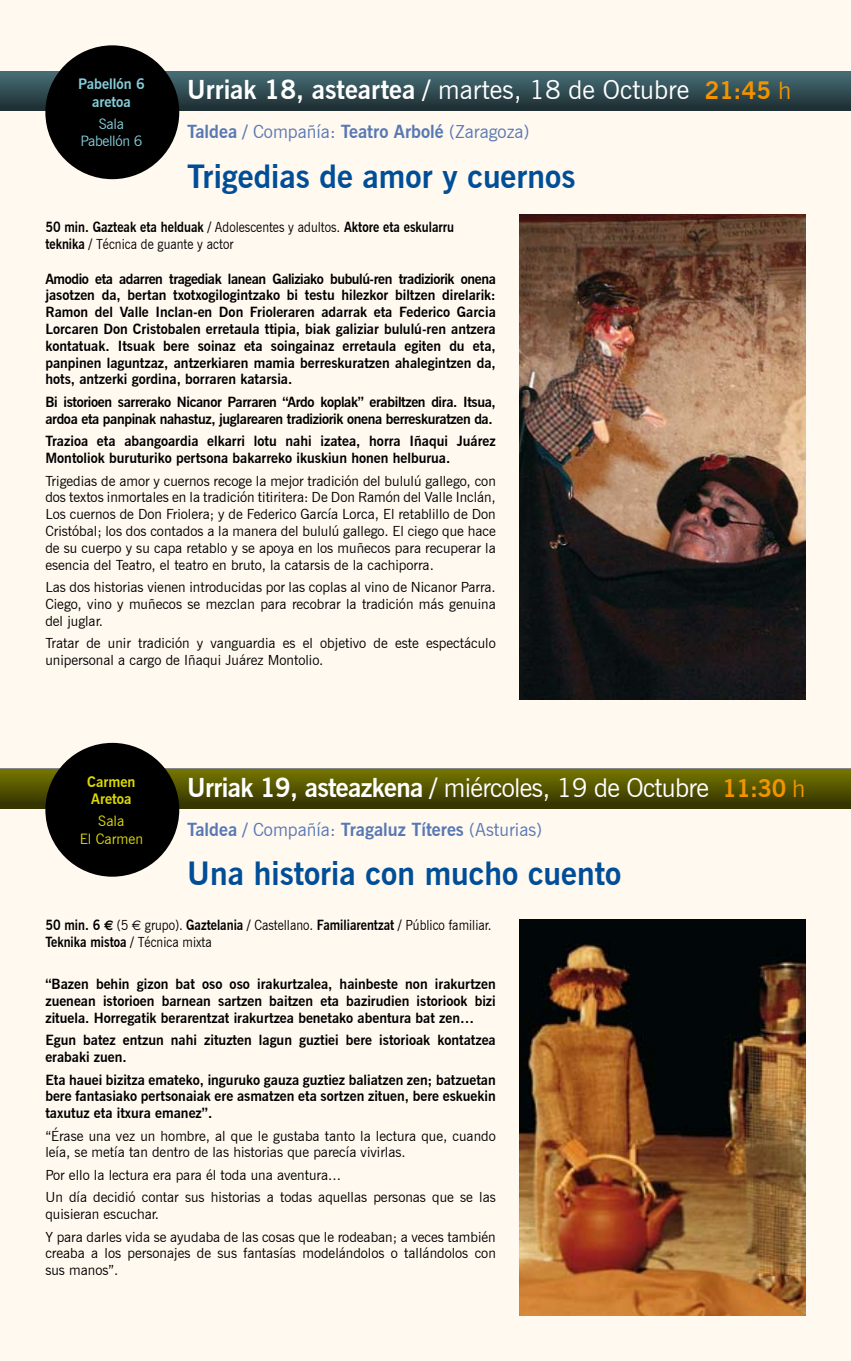
<style>
.page{position:relative;width:851px;height:1361px;background:#fff}
.page>*{position:absolute;margin:0;border:0;box-sizing:border-box;transform-origin:0 0}
.t1{font:700 32px "News Gothic BT";color:#004e98}
.t2{font:26px "News Gothic BT";letter-spacing:-.025em;color:#fff}
.t3{font:700 26px "News Gothic BT";color:#fff}
.t4{font:700 18px "News Gothic BT";color:#5878b3}
.t5{font:700 14.4px/17.2px "News Gothic BT";color:#84ccd8;text-align:center}
.t6{font:14.4px/17.2px "News Gothic BT";letter-spacing:-.025em;color:#84ccd8;text-align:center}
.t7{font:700 14.4px/17.2px "News Gothic BT";color:#dcda00}
.t8{font:14.4px/17.2px "News Gothic BT";color:#dcda00;text-align:center}
.t9{font:14px/16.8px "News Gothic BT";color:#000}
.t10{font:700 14px/16.8px "News Gothic BT";color:#000;text-align:justify}
.t11{font:700 14px/16.8px "News Gothic BT";letter-spacing:-.025em;color:#000}
.t12{font:14px/16.8px "News Gothic BT";color:#000;scale:.9 1}
.t13{font:700 14px/16.8px "News Gothic BT";color:#000;scale:.9 1}
.s1{font-weight:400}
.s2{font-size:24px;color:#f29400}
.s3{font-weight:400;font-size:24px;color:#f29400}
.s4{font-weight:700}
.s5{font-weight:700;font-size:24px;color:#f29400}
.s6{font-family:"Euro Sans";font-weight:700}
.s7{font-family:"Euro Sans"}
</style>
<div class="page">
<div style="left:0;top:0;width:850px;height:1361px;background:#fff9f0"></div>
<hr style="left:850px;top:0;width:1px;height:1361px;background:#fff9f0">
<div style="left:0;top:71px;width:850px;height:40px;background:linear-gradient(to bottom,#487078,#1e2e32)"></div>
<img style="left:519px;top:214px;width:286px;height:485px">
<img style="left:519px;top:919px;width:286px;height:396px">
<div style="left:45px;top:45px;width:134px;height:134px;background:#000;border-radius:50%"></div>
<div style="left:0;top:769px;width:850px;height:39px;background:linear-gradient(to bottom,#770,#302f00)"></div>
<div style="left:45px;top:743px;width:134px;height:133px;background:#000;border-radius:50%"></div>
<p class="t5" style="left:78px;top:75px;width:68px">Pabellón 6 aretoa</p>
<p class="t6" style="left:81px;top:115px;width:63px">Sala<br>Pabellón 6</p>
<h2 class="t3" style="left:187px;top:74px;width:605px">Urriak 18, asteartea / <span class="s1">martes, 18 de Octubre</span> <span class="s2">21:45</span> <span class="s3">h</span></h2>
<p class="t4" style="left:187px;top:121px;width:344px">Taldea / <span class="s1">Compañía:</span> Teatro Arbolé <span class="s1">(Zaragoza)</span></p>
<h1 class="t1" style="left:187px;top:157px;width:389px">Trigedias de amor y cuernos</h1>
<p class="t13" style="left:45px;top:219px;width:455px">50 min. Gazteak eta helduak / <span class="s1">Adolescentes y adultos.</span> Aktore eta eskularru teknika / <span class="s1">Técnica de guante y actor</span></p>
<p class="t10" style="left:45px;top:270px;width:452px">Amodio eta adarren tragediak lanean Galiziako bubulú-ren tradiziorik onena jasotzen da, bertan txotxogilogintzako bi testu hilezkor biltzen direlarik:<br>Ramon del Valle Inclan-en Don Frioleraren adarrak eta Federico Garcia Lorcaren Don Cristobalen erretaula ttipia, biak galiziar bululú-ren antzera kontatuak. Itsuak bere soinaz eta soingainaz erretaula egiten du eta, panpinen laguntzaz, antzerkiaren mamia berreskuratzen ahalegintzen da, hots, antzerki gordina, borraren katarsia.</p>
<p class="t11" style="left:45px;top:393px;width:452px">Bi istorioen sarrerako Nicanor Parraren “Ardo koplak” erabiltzen dira. Itsua, ardoa eta panpinak nahastuz, juglarearen tradiziorik onena berreskuratzen da.</p>
<p class="t10" style="left:45px;top:433px;width:452px">Trazioa eta abangoardia elkarri lotu nahi izatea, horra Iñaqui Juárez<br>Montoliok buruturiko pertsona bakarreko ikuskiun honen helburua.</p>
<p class="t9" style="left:45px;top:472px;width:452px;text-align:justify">Trigedias de amor y cuernos recoge la mejor tradición del bululú gallego, con dos textos inmortales en la tradición titiritera: De Don Ramón del Valle Inclán, Los cuernos de Don Friolera; y de Federico García Lorca, El retablillo de Don Cristóbal; los dos contados a la manera del bululú gallego. El ciego que hace de su cuerpo y su capa retablo y se apoya en los muñecos para recuperar la esencia del Teatro, el teatro en bruto, la catarsis de la cachiporra.</p>
<p class="t9" style="left:45px;top:578px;width:452px;text-align:justify">Las dos historias vienen introducidas por las coplas al vino de Nicanor Parra.<br>Ciego, vino y muñecos se mezclan para recobrar la tradición más genuina del juglar.</p>
<p class="t9" style="left:45px;top:634px;width:452px">Tratar de unir tradición y vanguardia es el objetivo de este espectáculo unipersonal a cargo de Iñaqui Juárez Montolio.</p>
<p class="t7" style="left:87px;top:773px;width:50px">Carmen<br>Aretoa</p>
<p class="t8" style="left:80px;top:812px;width:65px">Sala<br>El Carmen</p>
<h2 class="t2" style="left:187px;top:772px;width:619px"><span class="s4">Urriak 19, asteazkena /</span> miércoles, 19 de Octubre <span class="s5">11:30</span> <span class="s2">h</span></h2>
<p class="t4" style="left:187px;top:818px;width:356px">Taldea / <span class="s1">Compañía:</span> Tragaluz Títeres <span class="s1">(Asturias)</span></p>
<h1 class="t1" style="left:187px;top:854px;width:435px">Una historia con mucho cuento</h1>
<p class="t12" style="left:45px;top:916px;width:497px"><span class="s4">50 min. 6</span> <span class="s6">e</span> (5 <span class="s7">e</span> grupo). <span class="s4">Gaztelania /</span> Castellano. <span class="s4">Familiarentzat /</span> Público familiar.<br><span class="s4">Teknika mistoa /</span> Técnica mixta</p>
<p class="t10" style="left:45px;top:975px;width:452px">“Bazen behin gizon bat oso oso irakurtzalea, hainbeste non irakurtzen zuenean istorioen barnean sartzen baitzen eta bazirudien istoriook bizi zituela. Horregatik berarentzat irakurtzea benetako abentura bat zen…</p>
<p class="t10" style="left:45px;top:1031px;width:452px">Egun batez entzun nahi zituzten lagun guztiei bere istorioak kontatzea erabaki zuen.</p>
<p class="t10" style="left:45px;top:1071px;width:452px">Eta hauei bizitza emateko, inguruko gauza guztiez baliatzen zen; batzuetan bere fantasiako pertsonaiak ere asmatzen eta sortzen zituen, bere eskuekin taxutuz eta itxura emanez”.</p>
<p class="t9" style="left:45px;top:1127px;width:452px">“Érase una vez un hombre, al que le gustaba tanto la lectura que, cuando leía, se metía tan dentro de las historias que parecía vivirlas.</p>
<p class="t9" style="left:45px;top:1163px;width:452px;line-height:22.4px">Por ello la lectura era para él toda una aventura...<br>Un día decidió contar sus historias a todas aquellas personas que se las</p>
<p class="t9" style="left:45px;top:1203px;width:452px;line-height:22.4px">quisieran escuchar.<br>Y para darles vida se ayudaba de las cosas que le rodeaban; a veces también</p>
<p class="t9" style="left:45px;top:1245px;width:452px">creaba a los personajes de sus fantasías modelándolos o tallándolos con sus manos”.</p>
</div>
